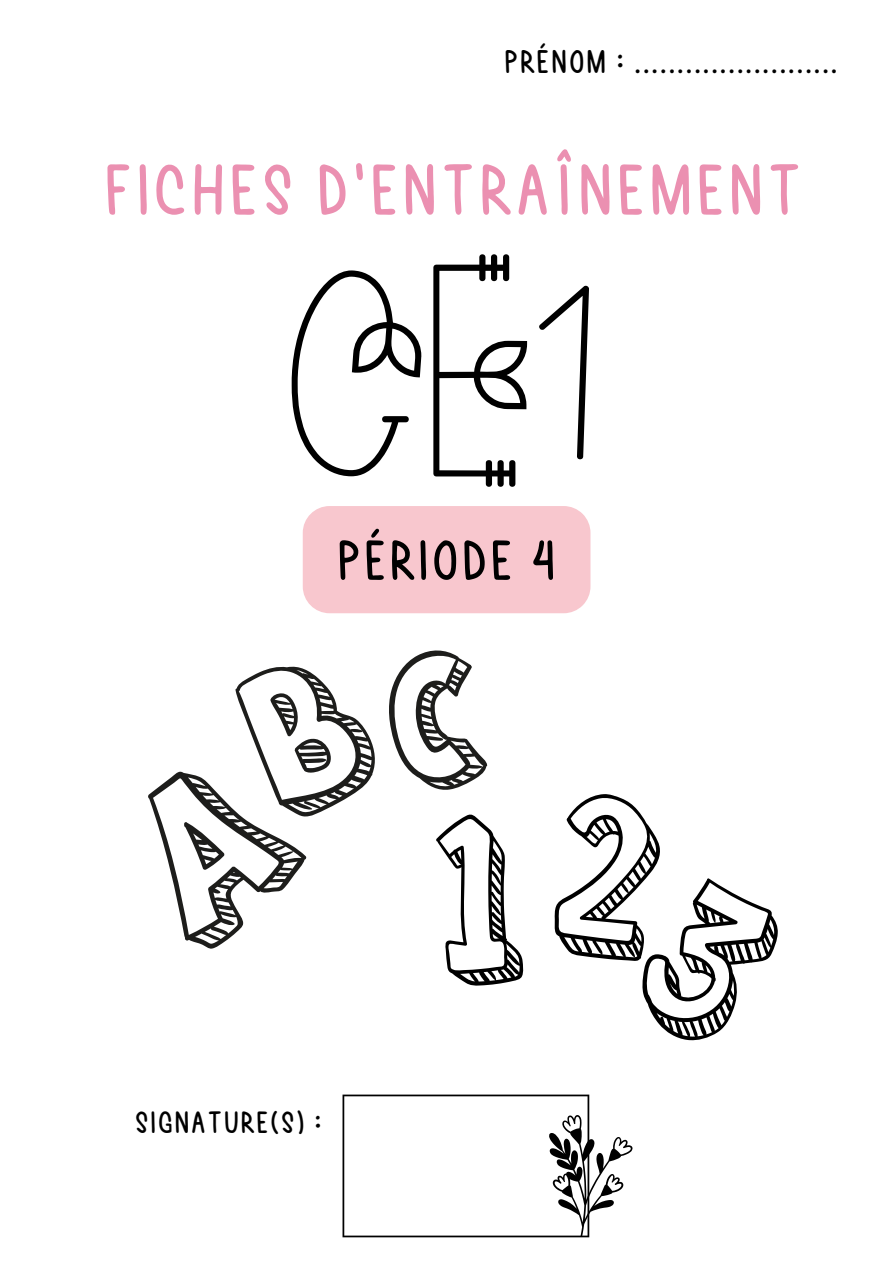
<style>
.page{position:relative;width:893px;height:1264px;background:#fff}
.page>*{position:absolute;margin:0;border:0;box-sizing:border-box;transform-origin:0 0}
.t1{font:171.9px "NATUR Egreen";color:#000}
.t2{font:104.85px "Pumpkin Cheesecake";color:#eb90b1}
.t3{font:82.5px "Pumpkin Cheesecake";color:#000}
.t4{font:48px "Pumpkin Cheesecake";color:#000}
.t5{font:45px "Pumpkin Cheesecake";color:#000}
</style>
<div class="page">
<svg style="left:148px;top:650px;width:630px;height:391px"></svg>
<svg style="left:342px;top:1094px;width:290px;height:143px"></svg>
<div style="left:303px;top:506px;width:287px;height:107px;background:#f8c7ce"></div>
<p class="t4" style="left:503px;top:39px;width:336px">Prénom : ........................</p>
<h2 class="t2" style="left:102px;top:141px;width:702px">Fiches d'entraînement</h2>
<h1 class="t1" style="left:291px;top:282px;width:311px">CE1</h1>
<h3 class="t3" style="left:335px;top:522px;width:223px">Période 4</h3>
<p class="t5" style="left:134px;top:1101px;width:190px">Signature(s) :</p>
</div>
